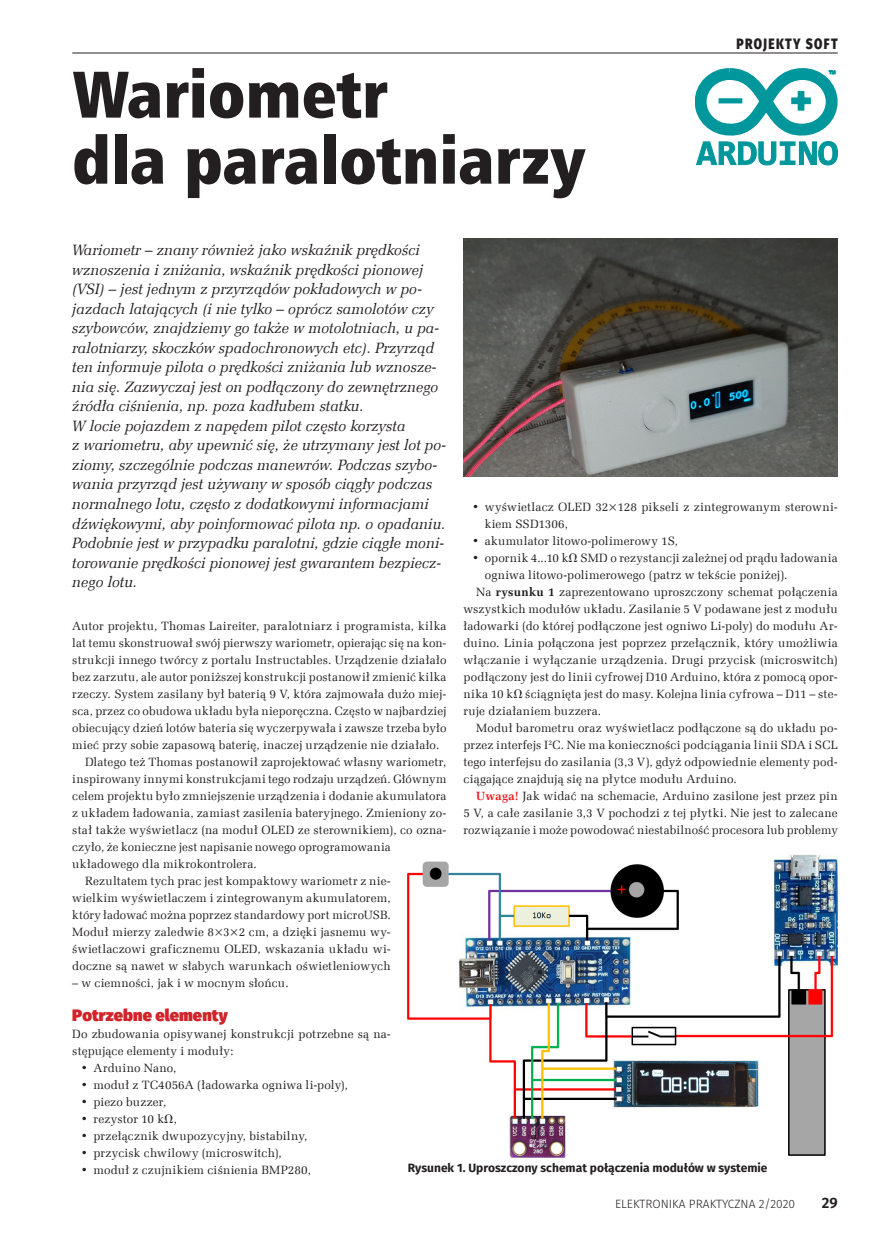
<style>
.page{position:relative;width:893px;height:1234px;background:#fff}
.page>*{position:absolute;margin:0;border:0;box-sizing:border-box;transform-origin:0 0}
._9_tytul{font:66px/66px "Humnst 777 X Blk Cn EU";color:#231f20}
._3_Srodtytul{font:900 16.5px "Fira Sans";letter-spacing:.005em;color:#d1232a}
._2_lead_do_wszystkie{font:italic 15px/19.5px "Zapf Ellipt EU";color:#231f20}
.t1{font:800 15px "Fira Sans";letter-spacing:.11em;color:#231f20;scale:.8 1}
.t2{font:600 15px "Fira Sans";color:#231f20}
._1_Body{font:12px/17px "Zapf Ellipt EU";letter-spacing:.015em;color:#231f20;text-align:justify}
._4_Podpis{font:700 12px "Fira Sans";color:#231f20}
.t3{font:300 12px "Fira Sans";color:#231f20}
.s1{font-family:"Math With Greek"}
.s2{font-weight:700}
.s3{font-weight:700;color:#ee1d23}
</style>
<div class="page">
<hr style="left:72px;top:53px;width:766px;height:1px;background:#231f20">
<img style="left:463px;top:238px;width:375px;height:238px">
<svg style="left:696px;top:141px;width:142px;height:24px"></svg>
<svg style="left:695px;top:68px;width:143px;height:63px"></svg>
<div style="left:720px;top:97px;width:21px;height:7px;border:5px solid #00979c"></div>
<img style="left:408px;top:854px;width:430px;height:303px">
<p class="_9_tytul" style="left:72px;top:62px;width:515px">Wariometr<br>dla paralotniarzy</p>
<p class="t1" style="left:736px;top:30px;width:128px">PROJEKTY SOFT</p>
<p class="_2_lead_do_wszystkie" style="left:72px;top:241px;width:368px">Wariometr – znany również jako wskaźnik prędkości wznoszenia i zniżania, wskaźnik prędkości pionowej (VSI) – jest jednym z przyrządów pokładowych w po&shy;jazdach latających (i nie tylko – oprócz samolotów czy szybowców, znajdziemy go także w motolotniach, u pa&shy;ralotniarzy, skoczków spadochronowych etc). Przyrząd ten informuje pilota o prędkości zniżania lub wznosze&shy;nia się. Zazwyczaj jest on podłączony do zewnętrznego źródła ciśnienia, np. poza kadłubem statku.</p>
<p class="_2_lead_do_wszystkie" style="left:72px;top:416px;width:376px">W locie pojazdem z napędem pilot często korzysta<br>z wariometru, aby upewnić się, że utrzymany jest lot po&shy;ziomy, szczególnie podczas manewrów. Podczas szybo&shy;wania przyrząd jest używany w sposób ciągły podczas normalnego lotu, często z dodatkowymi informacjami dźwiękowymi, aby poinformować pilota np. o opadaniu.<br>Podobnie jest w przypadku paralotni, gdzie ciągłe moni&shy;torowanie prędkości pionowej jest gwarantem bezpiecz&shy;nego lotu.</p>
<p class="_1_Body" style="left:72px;top:617px;width:376px">Autor projektu, Thomas Laireiter, paralotniarz i programista, kilka lat temu skonstruował swój pierwszy wariometr, opierając się na kon&shy;strukcji innego twórcy z portalu Instructables. Urządzenie działało bez zarzutu, ale autor poniższej konstrukcji postanowił zmienić kilka rzeczy. System zasilany był baterią 9 V, która zajmowała dużo miej&shy;sca, przez co obudowa układu była nieporęczna. Często w najbardziej obiecujący dzień lotów bateria się wyczerpywała i zawsze trzeba było mieć przy sobie zapasową baterię, inaczej urządzenie nie działało.</p>
<p class="_1_Body" style="left:72px;top:753px;width:376px;text-align:left;text-indent:13px">Dlatego też Thomas postanowił zaprojektować własny wariometr, inspirowany innymi konstrukcjami tego rodzaju urządzeń. Głównym celem projektu było zmniejszenie urządzenia i dodanie akumulatora z układem ładowania, zamiast zasilenia bateryjnego. Zmieniony zo&shy;stał także wyświetlacz (na moduł OLED ze sterownikiem), co ozna&shy;czyło, że konieczne jest napisanie nowego oprogramowania układowego dla mikrokontrolera.</p>
<p class="_1_Body" style="left:72px;top:872px;width:320px;text-indent:13px">Rezultatem tych prac jest kompaktowy wariometr z nie&shy;wielkim wyświetlaczem i zintegrowanym akumulatorem, który ładować można poprzez standardowy port microUSB.<br>Moduł mierzy zaledwie 8×3×2 cm, a dzięki jasnemu wy&shy;świetlaczowi graficznemu OLED, wskazania układu wi&shy;doczne są nawet w słabych warunkach oświetleniowych</p>
<p class="_1_Body" style="left:72px;top:974px;width:218px">– w ciemności, jak i w mocnym słońcu.</p>
<p class="_3_Srodtytul" style="left:72px;top:999px;width:157px">Potrzebne elementy</p>
<p class="_1_Body" style="left:72px;top:1025px;width:320px">Do zbudowania opisywanej konstrukcji potrzebne są na&shy;stępujące elementy i moduły:</p>
<p class="_1_Body" style="left:81px;top:1059px;width:97px">• Arduino Nano,</p>
<p class="_1_Body" style="left:81px;top:1076px;width:269px">• moduł z TC4056A (ładowarka ogniwa li-poly),</p>
<p class="_1_Body" style="left:81px;top:1093px;width:87px">• piezo buzzer,</p>
<p class="_1_Body" style="left:81px;top:1110px;width:98px">• rezystor 10 k<span class="s1">V</span>,</p>
<p class="_1_Body" style="left:81px;top:1127px;width:228px">• przełącznik dwupozycyjny, bistabilny,</p>
<p class="_1_Body" style="left:81px;top:1144px;width:203px">• przycisk chwilowy (microswitch),</p>
<p class="_1_Body" style="left:81px;top:1161px;width:232px">• moduł z czujnikiem ciśnienia BMP280,</p>
<p class="_4_Podpis" style="left:408px;top:1156px;width:361px">Rysunek 1. Uproszczony schemat połączenia modułów w systemie</p>
<p class="_1_Body" style="left:485px;top:498px;width:354px;text-indent:-13px">• wyświetlacz OLED 32×128 pikseli z zintegrowanym sterowni&shy;kiem SSD1306,</p>
<p class="_1_Body" style="left:472px;top:532px;width:208px">• akumulator litowo-polimerowy 1S,</p>
<p class="_1_Body" style="left:485px;top:549px;width:354px;text-indent:-13px">• opornik 4...10 k<span class="s1">V</span> SMD o rezystancji zależnej od prądu ładowania ogniwa litowo-polimerowego (patrz w tekście poniżej).</p>
<p class="_1_Body" style="left:463px;top:583px;width:376px;text-indent:13px">Na <span class="s2">rysunku 1</span> zaprezentowano uproszczony schemat połączenia wszystkich modułów układu. Zasilanie 5 V podawane jest z modułu ładowarki (do której podłączone jest ogniwo Li-poly) do modułu Ar&shy;duino. Linia połączona jest poprzez przełącznik, który umożliwia włączanie i wyłączanie urządzenia. Drugi przycisk (microswitch) podłączony jest do linii cyfrowej D10 Arduino, która z pomocą opor&shy;nika 10 k<span class="s1">V</span> ściągnięta jest do masy. Kolejna linia cyfrowa – D11 – ste&shy;ruje działaniem buzzera.</p>
<p class="_1_Body" style="left:463px;top:719px;width:376px;text-indent:13px">Moduł barometru oraz wyświetlacz podłączone są do układu po&shy;przez interfejs I<sup>2</sup>C. Nie ma konieczności podciągania linii SDA i SCL tego interfejsu do zasilania (3,3 V), gdyż odpowiednie elementy pod&shy;ciągające znajdują się na płytce modułu Arduino.</p>
<p class="_1_Body" style="left:463px;top:787px;width:376px;text-indent:13px"><span class="s3">Uwaga!</span> Jak widać na schemacie, Arduino zasilone jest przez pin 5 V, a całe zasilanie 3,3 V pochodzi z tej płytki. Nie jest to zalecane rozwiązanie i może powodować niestabilność procesora lub problemy</p>
<p class="t3" style="left:615px;top:1195px;width:182px">ELEKTRONIKA PRAKTYCZNA 2/2020</p>
<p class="t2" style="left:822px;top:1190px;width:17px">29</p>
</div>
